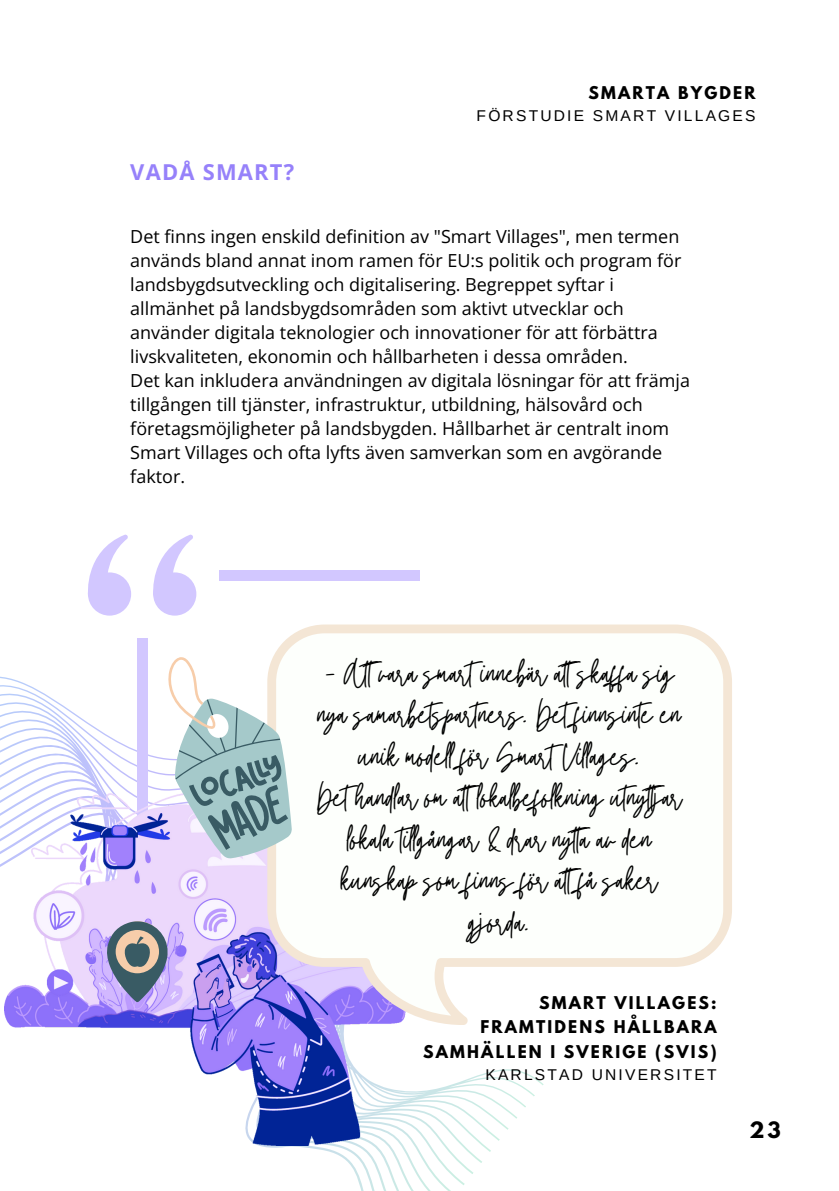
<style>
.page{position:relative;width:839px;height:1191px;background:#fff}
.page>*{position:absolute;margin:0;border:0;box-sizing:border-box;transform-origin:0 0}
.t1{font:30px/41.6px "Twister";color:#000;text-align:center}
.t2{font:700 22px "Open Sans";letter-spacing:.055em;color:#9681fa}
.t3{font:700 20px "League Spartan";color:#000}
.t4{font:18px/24px "Open Sans";color:#000}
.t5{font:700 15.6px/24.6px "League Spartan";letter-spacing:.14em;color:#000;text-align:right}
.t6{font:15.6px "Arimo";letter-spacing:.14em;color:#000}
</style>
<div class="page">
<svg style="left:0;top:570px;width:578px;height:621px"></svg>
<div style="left:153px;top:572px;width:43px;height:44px;background:#d2c7ff;border-radius:50%"></div>
<svg style="left:149px;top:534px;width:45px;height:75px"></svg>
<div style="left:88px;top:572px;width:43px;height:44px;background:#d2c7ff;border-radius:50%"></div>
<svg style="left:84px;top:534px;width:45px;height:75px"></svg>
<div style="left:137px;top:639px;width:10px;height:199px;background:#d2c7ff"></div>
<div style="left:219px;top:571px;width:200px;height:10px;background:#d2c7ff"></div>
<img style="left:5px;top:778px;width:415px;height:367px">
<svg style="left:267px;top:625px;width:465px;height:400px"></svg>
<svg style="left:154px;top:652px;width:161px;height:220px"></svg>
<svg style="left:106px;top:921px;width:64px;height:81px;background:#8f8fa4"></svg>
<p class="t5" style="left:588px;top:82px;width:168px">SMARTA BYGDER</p>
<p class="t2" style="left:130px;top:157px;width:165px">VADÅ SMART?</p>
<p class="t6" style="left:476px;top:107px;width:280px">FÖRSTUDIE SMART VILLAGES</p>
<h3 class="t4" style="left:130px;top:225px;width:561px">Det finns ingen enskild definition av "Smart Villages", men termen används bland annat inom ramen för EU:s politik och program för landsbygdsutveckling och digitalisering. Begreppet syftar i allmänhet på landsbygdsområden som aktivt utvecklar och använder digitala teknologier och innovationer för att förbättra livskvaliteten, ekonomin och hållbarheten i dessa områden.<br>Det kan inkludera användningen av digitala lösningar för att främja tillgången till tjänster, infrastruktur, utbildning, hälsovård och företagsmöjligheter på landsbygden. Hållbarhet är centralt inom Smart Villages och ofta lyfts även samverkan som en avgörande faktor.</h3>
<p class="t1" style="left:317px;top:648px;width:367px">- Atvara smartinnebär atskaf a sig nya samarbetspartners. Detfinnsinte en unik modell för SmartVillages.<br>Dethandlar om atlokalbefolkning utnytjar lokala tillgångar &amp; drar nyta av den kunskap som finns för atfå saker gjorda.</p>
<h2 class="t5" style="left:423px;top:992px;width:295px">SMART VILLAGES:<br>FRAMTIDENS HÅLLBARA<br>SAMHÄLLEN I SVERIGE (SVIS)</h2>
<p class="t6" style="left:485px;top:1065px;width:233px">KARLSTAD UNIVERSITET</p>
<p class="t3" style="left:749px;top:1120px;width:33px">23</p>
</div>
